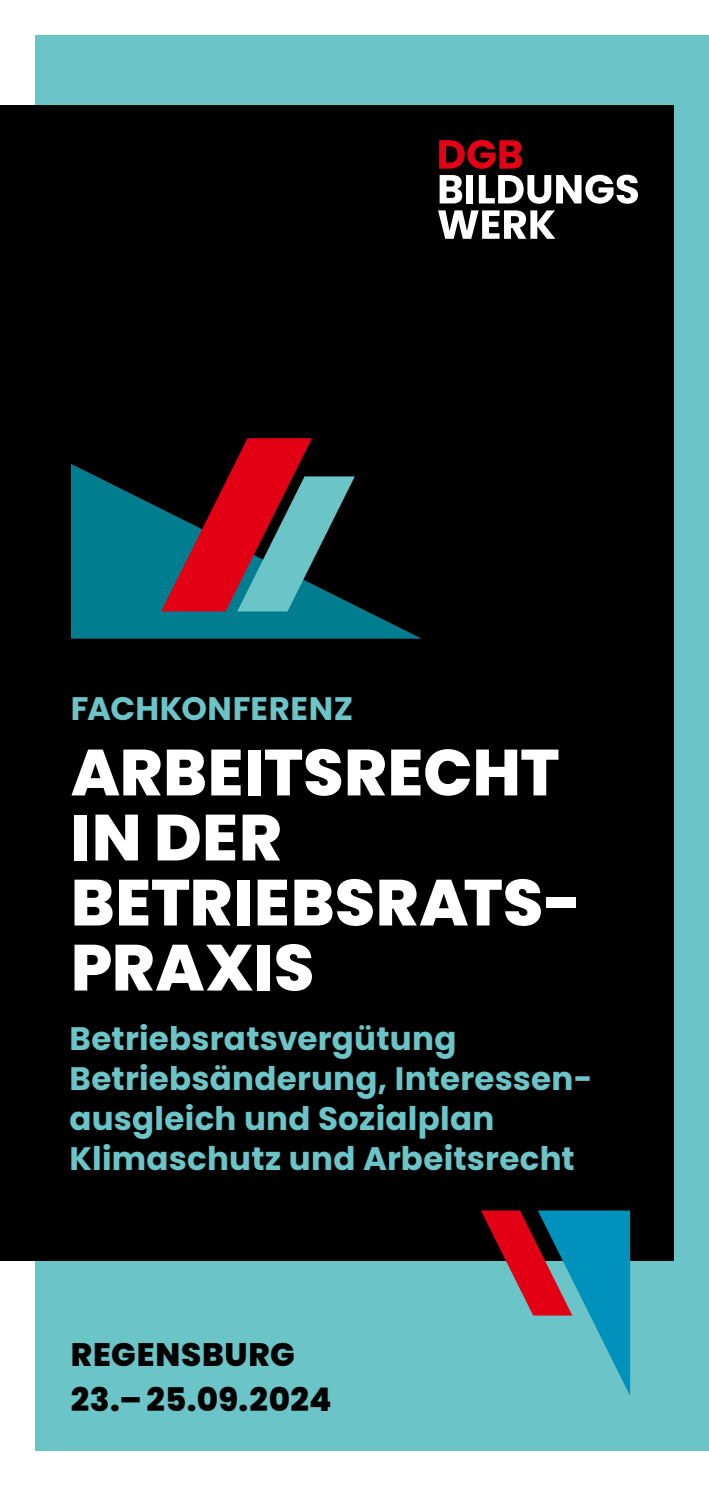
<style>
.page{position:relative;width:709px;height:1489px;background:#fff}
.page>*{position:absolute;margin:0;border:0;box-sizing:border-box;transform-origin:0 0}
.t1{font:800 65px/65px "Poppins";letter-spacing:.005em;color:#fff}
.t2{font:700 32.5px/40px "Poppins";letter-spacing:.01em;color:#6bc4c7}
.t3{font:800 32.5px/45px "Poppins";letter-spacing:.02em;color:#000}
</style>
<div class="page">
<div style="left:35px;top:35px;width:674px;height:1415px;background:#6bc4c7"></div>
<div style="left:0;top:105px;width:673px;height:1155px;background:#000"></div>
<svg style="left:439px;top:140px;width:83px;height:29px"></svg>
<svg style="left:439px;top:175px;width:23px;height:28px"></svg>
<div style="left:466px;top:175px;width:7px;height:28px;background:#fff"></div>
<svg style="left:479px;top:175px;width:159px;height:29px"></svg>
<svg style="left:438px;top:210px;width:117px;height:29px"></svg>
<svg style="left:71px;top:464px;width:349px;height:174px;fill:#007e8f"></svg>
<svg style="left:161px;top:438px;width:194px;height:173px"></svg>
<svg style="left:481px;top:1210px;width:149px;height:185px"></svg>
<p class="t2" style="left:71px;top:689px;width:284px">FACHKONFERENZ</p>
<h1 class="t1" style="left:71px;top:740px;width:512px">ARBEITSRECHT<br>IN DER<br>BETRIEBSRATS-<br>PRAXIS</h1>
<p class="t2" style="left:69px;top:1019px;width:525px">Betriebsratsvergütung<br>Betriebsänderung, Interessen&shy;ausgleich und Sozialplan<br>Klimaschutz und Arbeitsrecht</p>
<p class="t3" style="left:71px;top:1331px;width:262px">REGENSBURG<br>23.–25.09.2024</p>
</div>
